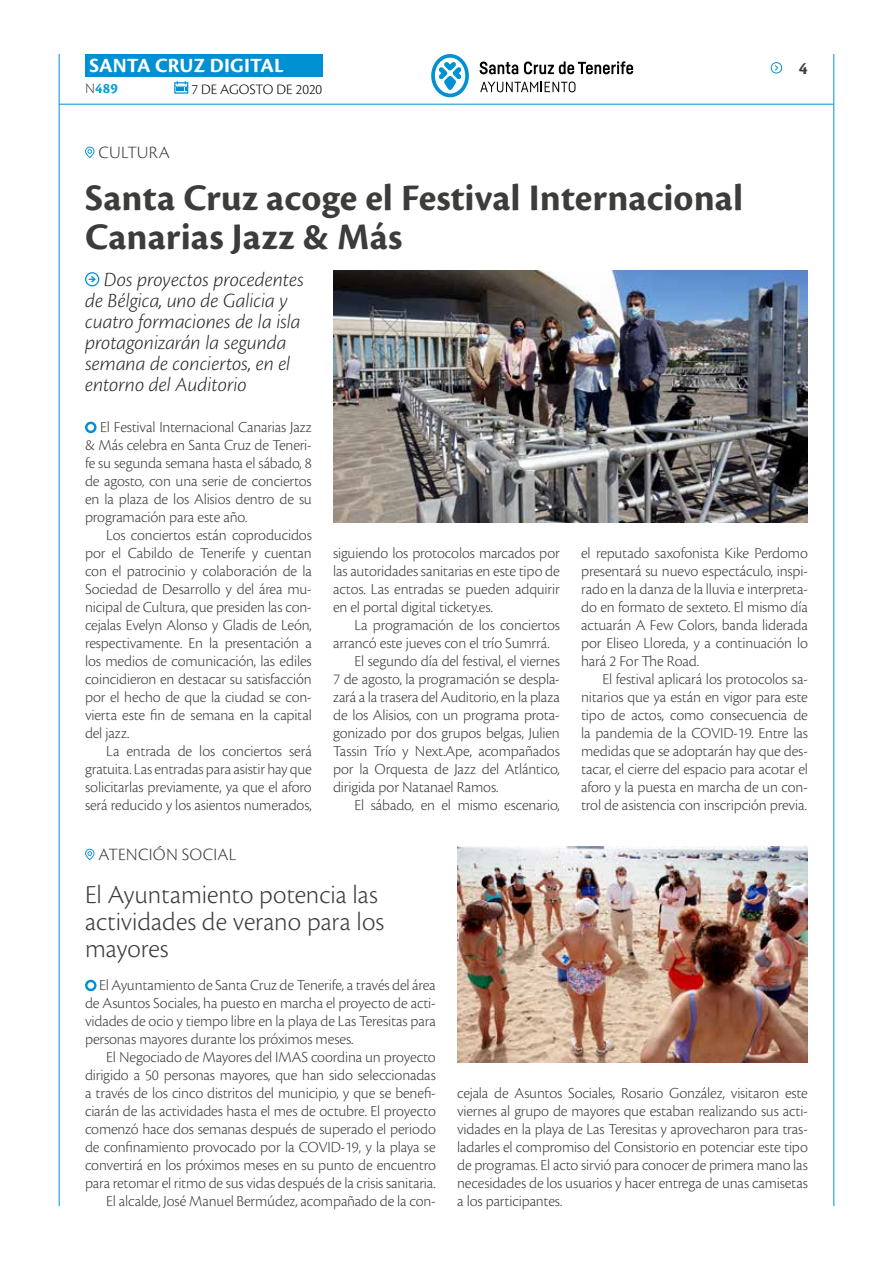
<style>
.page{position:relative;width:893px;height:1263px;background:#fff}
.page>*{position:absolute;margin:0;border:0;box-sizing:border-box;transform-origin:0 0}
.t1{font:700 39px/39px "Cronos Pro";letter-spacing:.005em;color:#3c3c3b}
.t2{font:300 27px/27px "Cronos Pro";color:#3c3c3b}
.t3{font:italic 300 21px/21px "Cronos Pro";letter-spacing:-.005em;color:#282827}
.t4{font:700 21px "Cronos Pro";letter-spacing:.005em;color:#fff}
.t5{font:300 18px "Cronos Pro";letter-spacing:.01em;color:#3c3c3b}
.t6{font:700 18px "Cronos Pro";color:#3c3c3b}
.t7{font:300 15.9px/18px "Cronos Pro";letter-spacing:-.01em;color:#3c3c3b;text-align:justify}
.t8{font:300 15px "Cronos Pro";color:#000}
.t9{font:700 15px "Cronos Pro";color:#079bd8}
.s1{font-weight:300;color:#3c3c3b}
</style>
<div class="page">
<hr style="left:59px;top:104px;width:775px;height:1px;background:#0091d3">
<div style="left:85px;top:54px;width:238px;height:23px;background:#0091d3"></div>
<svg style="left:174px;top:81px;width:14px;height:13px"></svg>
<hr style="left:59px;top:54px;width:1px;height:1152px;background:#0091d3">
<hr style="left:833px;top:54px;width:1px;height:1152px;background:#0091d3">
<svg style="left:771px;top:62px;width:12px;height:11px"></svg>
<svg style="left:431px;top:54px;width:38px;height:43px"></svg>
<svg style="left:480px;top:62px;width:38px;height:12px"></svg>
<svg style="left:524px;top:61px;width:109px;height:13px"></svg>
<svg style="left:480px;top:82px;width:95px;height:10px"></svg>
<svg style="left:85px;top:421px;width:12px;height:13px"></svg>
<svg style="left:85px;top:272px;width:14px;height:14px"></svg>
<img style="left:333px;top:270px;width:475px;height:252px">
<img style="left:457px;top:846px;width:351px;height:216px">
<svg style="left:85px;top:979px;width:12px;height:13px"></svg>
<svg style="left:85px;top:849px;width:9px;height:11px"></svg>
<svg style="left:85px;top:147px;width:9px;height:11px"></svg>
<h3 class="t4" style="left:89px;top:53px;width:196px">SANTA CRUZ DIGITAL</h3>
<p class="t9" style="left:85px;top:80px;width:34px"><span class="s1">N</span>489</p>
<p class="t8" style="left:191px;top:80px;width:132px">7 DE AGOSTO DE 2020</p>
<p class="t5" style="left:98px;top:142px;width:73px">CULTURA</p>
<h1 class="t1" style="left:85px;top:179px;width:660px">Santa Cruz acoge el Festival Internacional<br>Canarias Jazz &amp; Más</h1>
<h3 class="t3" style="left:85px;top:269px;width:221px;text-indent:19px">Dos proyectos procedentes de Bélgica, uno de Galicia y cuatro formaciones de la isla protagonizarán la segunda semana de conciertos, en el entorno del Auditorio</h3>
<p class="t6" style="left:799px;top:58px;width:10px">4</p>
<p class="t7" style="left:85px;top:418px;width:228px;text-indent:15px">El Festival Internacional Canarias Jazz &amp; Más celebra en Santa Cruz de Teneri&shy;fe su segunda semana hasta el sábado, 8 de agosto, con una serie de conciertos en la plaza de los Alisios dentro de su programación para este año.</p>
<p class="t7" style="left:85px;top:526px;width:228px;text-indent:21px">Los conciertos están coproducidos por el Cabildo de Tenerife y cuentan con el patrocinio y colaboración de la Sociedad de Desarrollo y del área mu&shy;nicipal de Cultura, que presiden las con&shy;cejalas Evelyn Alonso y Gladis de León, respectivamente. En la presentación a los medios de comunicación, las ediles coincidieron en destacar su satisfacción por el hecho de que la ciudad se con&shy;vierta este fin de semana en la capital del jazz.</p>
<p class="t7" style="left:85px;top:742px;width:228px;text-indent:21px">La entrada de los conciertos será gratuita. Las entradas para asistir hay que solicitarlas previamente, ya que el aforo será reducido y los asientos numerados,</p>
<p class="t5" style="left:98px;top:844px;width:139px">ATENCIÓN SOCIAL</p>
<p class="t7" style="left:333px;top:544px;width:228px">siguiendo los protocolos marcados por las autoridades sanitarias en este tipo de actos. Las entradas se pueden adquirir en el portal digital tickety.es.</p>
<p class="t7" style="left:354px;top:616px;width:207px">La programación de los conciertos</p>
<p class="t7" style="left:333px;top:634px;width:218px">arrancó este jueves con el trío Sumrrá.</p>
<p class="t7" style="left:354px;top:652px;width:207px">El segundo día del festival, el viernes</p>
<p class="t7" style="left:333px;top:670px;width:228px">7 de agosto, la programación se despla-</p>
<p class="t7" style="left:333px;top:688px;width:228px">zará a la trasera del Auditorio, en la plaza</p>
<p class="t7" style="left:333px;top:706px;width:228px">de los Alisios, con un programa prota-</p>
<p class="t7" style="left:333px;top:724px;width:228px">gonizado por dos grupos belgas, Julien</p>
<p class="t7" style="left:333px;top:742px;width:228px">Tassin Trío y Next.Ape, acompañados</p>
<p class="t7" style="left:333px;top:760px;width:228px">por la Orquesta de Jazz del Atlántico,</p>
<p class="t7" style="left:333px;top:778px;width:167px">dirigida por Natanael Ramos.</p>
<p class="t7" style="left:354px;top:796px;width:207px">El sábado, en el mismo escenario,</p>
<p class="t7" style="left:581px;top:544px;width:228px">el reputado saxofonista Kike Perdomo presentará su nuevo espectáculo, inspi&shy;rado en la danza de la lluvia e interpreta&shy;do en formato de sexteto. El mismo día actuarán A Few Colors, banda liderada por Eliseo Lloreda, y a continuación lo hará 2 For The Road.</p>
<p class="t7" style="left:581px;top:670px;width:228px;text-indent:21px">El festival aplicará los protocolos sa&shy;nitarios que ya están en vigor para este tipo de actos, como consecuencia de la pandemia de la COVID-19. Entre las medidas que se adoptarán hay que des&shy;tacar, el cierre del espacio para acotar el aforo y la puesta en marcha de un con&shy;trol de asistencia con inscripción previa.</p>
<h2 class="t2" style="left:85px;top:881px;width:301px">El Ayuntamiento potencia las actividades de verano para los mayores</h2>
<p class="t7" style="left:85px;top:976px;width:352px;text-indent:14px">El Ayuntamiento de Santa Cruz de Tenerife, a través del área de Asuntos Sociales, ha puesto en marcha el proyecto de acti&shy;vidades de ocio y tiempo libre en la playa de Las Teresitas para personas mayores durante los próximos meses.</p>
<p class="t7" style="left:85px;top:1048px;width:352px;text-align:right">El Negociado de Mayores del IMAS coordina un proyecto dirigido a 50 personas mayores, que han sido seleccionadas a través de los cinco distritos del municipio, y que se benefi&shy;ciarán de las actividades hasta el mes de octubre. El proyecto comenzó hace dos semanas después de superado el periodo de confinamiento provocado por la COVID-19, y la playa se convertirá en los próximos meses en su punto de encuentro para retomar el ritmo de sus vidas después de la crisis sanitaria.<br>El alcalde, José Manuel Bermúdez, acompañado de la con-</p>
<p class="t7" style="left:457px;top:1084px;width:352px">cejala de Asuntos Sociales, Rosario González, visitaron este viernes al grupo de mayores que estaban realizando sus acti&shy;vidades en la playa de Las Teresitas y aprovecharon para tras&shy;ladarles el compromiso del Consistorio en potenciar este tipo de programas. El acto sirvió para conocer de primera mano las necesidades de los usuarios y hacer entrega de unas camisetas a los participantes.</p>
</div>
